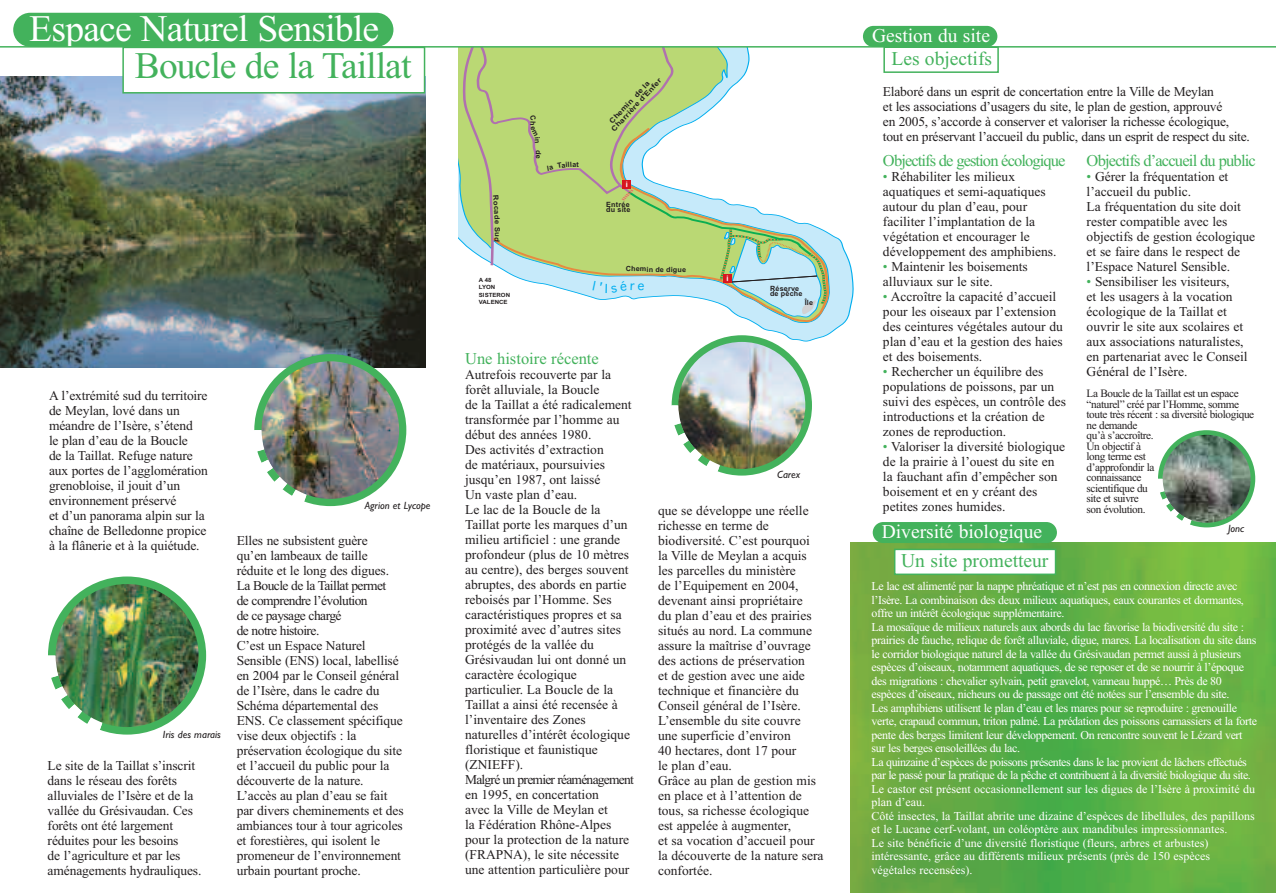
<style>
.page{position:relative;width:1276px;height:893px;background:#fff}
.page>*{position:absolute;margin:0;border:0;box-sizing:border-box;transform-origin:0 0}
.t1{font:37.5px "Times New Roman";letter-spacing:-.02em;color:#fff}
.t2{font:37.5px "Times New Roman";letter-spacing:-.025em;color:#43b25c}
.t3{font:19.5px "Times New Roman";color:#fff}
.t4{font:19.5px "Times New Roman";color:#43b25c}
.t5{font:16.5px "Times New Roman";letter-spacing:-.05em;color:#43b25c}
.t6{font:16.5px "Times New Roman";color:#43b25c}
.t7{font:13.5px/15px "Times New Roman";color:#231f20}
.t8{font:12px/13.5px "Times New Roman";letter-spacing:-.03em;color:#fff}
.t9{font:11.25px/10.5px "Times New Roman";letter-spacing:-.035em;color:#231f20}
.t10{font:italic 10.5px "Gill Sans";color:#231f20}
.t11{font:700 7.5px "Helvetica Rounded";color:#fff}
.t12{font:700 7.2px/5.7px "Arial";color:#231f20}
.t13{font:700 7.2px/6.8px "Arial";color:#231f20;scale:1.14 1}
.t14{font:700 5.7px/7.2px "Arial";color:#231f20;scale:1.06 1}
.s1{color:#43b25c}
</style>
<div class="page">
<img style="left:850px;top:543px;width:426px;height:350px">
<img style="left:0;top:77px;width:425px;height:290px">
<div style="left:872px;top:522px;width:185px;height:21px;background:#43b25c;border-radius:11px"></div>
<div style="left:894px;top:549px;width:161px;height:25px;background:#fff"></div>
<div style="left:894px;top:549px;width:162px;height:26px;border:2px solid #43b25c"></div>
<div style="left:863px;top:26px;width:134px;height:21px;background:#43b25c;border-radius:11px"></div>
<div style="left:883px;top:46px;width:116px;height:27px;border:2px solid #43b25c"></div>
<div style="left:13px;top:13px;width:380px;height:34px;background:#43b25c;border-radius:17px"></div>
<div style="left:123px;top:47px;width:301px;height:46px;background:#fff"></div>
<div style="left:122px;top:47px;width:303px;height:47px;border:2px solid #43b25c"></div>
<img style="left:254px;top:354px;width:152px;height:152px">
<img style="left:48px;top:576px;width:158px;height:159px">
<svg style="left:1158px;top:430px;width:97px;height:97px"></svg>
<svg style="left:828px;top:233px;width:26px;height:102px"></svg>
<hr style="left:0;top:46px;width:1276px;height:2px;background:#43b25c">
<svg style="left:459px;top:48px;width:369px;height:428px"></svg>
<h1 class="t1" style="left:29px;top:6px;width:351px">Espace Naturel Sensible</h1>
<h1 class="t2" style="left:135px;top:43px;width:278px">Boucle de la Taillat</h1>
<p class="t7" style="left:49px;top:388px;width:160px">A l’extrémité sud du territoire de Meylan, lové dans un méandre de l’Isère, s’étend<br>le plan d’eau de la Boucle<br>de la Taillat. Refuge nature aux portes de l’agglomération grenobloise, il jouit d’un environnement préservé<br>et d’un panorama alpin sur la chaîne de Belledonne propice à la flânerie et à la quiétude.</p>
<p class="t10" style="left:163px;top:731px;width:59px">Iris des marais</p>
<p class="t7" style="left:48px;top:758px;width:155px">Le site de la Taillat s’inscrit dans le réseau des forêts alluviales de l’Isère et de la vallée du Grésivaudan. Ces forêts ont été largement réduites pour les besoins<br>de l’agriculture et par les aménagements hydrauliques.</p>
<p class="t10" style="left:365px;top:501px;width:67px">Agrion et Lycope</p>
<p class="t7" style="left:237px;top:533px;width:168px">Elles ne subsistent guère<br>qu’en lambeaux de taille réduite et le long des digues.<br>La Boucle de la Taillat permet<br>de comprendre l’évolution<br>de ce paysage chargé<br>de notre histoire.<br>C’est un Espace Naturel<br>Sensible (ENS) local, labellisé en 2004 par le Conseil général de l’Isère, dans le cadre du<br>Schéma départemental des<br>ENS. Ce classement spécifique vise deux objectifs : la préservation écologique du site et l’accueil du public pour la découverte de la nature.<br>L’accès au plan d’eau se fait par divers cheminements et des ambiances tour à tour agricoles et forestières, qui isolent le promeneur de l’environnement urbain pourtant proche.</p>
<p class="t13" style="left:605px;top:123px;width:63px;text-indent:5px;rotate:-47deg">Chem in de la<br>Char ière d Enfer</p>
<p class="t11" style="left:626px;top:182px;width:4px">i</p>
<p class="t12" style="left:606px;top:202px;width:25px">Entrée</p>
<p class="t12" style="left:606px;top:207px;width:26px">du site</p>
<p class="t14" style="left:479px;top:277px;width:31px">A 48<br>LYON<br>SISTERON<br>VALENCE</p>
<p class="t6" style="left:465px;top:349px;width:135px">Une histoire récente</p>
<p class="t7" style="left:465px;top:367px;width:170px">Autrefois recouverte par la forêt alluviale, la Boucle<br>de la Taillat a été radicalement transformée par l’homme au début des années 1980.<br>Des activités d’extraction<br>de matériaux, poursuivies jusqu’en 1987, ont laissé<br>Un vaste plan d’eau.<br>Le lac de la Boucle de la<br>Taillat porte les marques d’un milieu artificiel : une grande profondeur (plus de 10 mètres au centre), des berges souvent abruptes, des abords en partie reboisés par l’Homme. Ses caractéristiques propres et sa proximité avec d’autres sites protégés de la vallée du<br>Grésivaudan lui ont donné un caractère écologique particulier. La Boucle de la<br>Taillat a ainsi été recensée à l’inventaire des Zones naturelles d’intérêt écologique floristique et faunistique (ZNIEFF).<br>Malgré un premier réaménagement en 1995, en concertation<br>avec la Ville de Meylan et<br>la Fédération Rhône-Alpes pour la protection de la nature (FRAPNA), le site nécessite une attention particulière pour</p>
<p class="t11" style="left:726px;top:276px;width:4px">i</p>
<p class="t12" style="left:770px;top:285px;width:34px">Réserve de pêche</p>
<p class="t12" style="left:804px;top:299px;width:10px">Île</p>
<p class="t10" style="left:777px;top:470px;width:24px">Carex</p>
<p class="t7" style="left:658px;top:503px;width:167px">que se développe une réelle richesse en terme de biodiversité. C’est pourquoi<br>la Ville de Meylan a acquis les parcelles du ministère<br>de l’Equipement en 2004, devenant ainsi propriétaire<br>du plan d’eau et des prairies situés au nord. La commune assure la maîtrise d’ouvrage des actions de préservation<br>et de gestion avec une aide technique et financière du<br>Conseil général de l’Isère.<br>L’ensemble du site couvre<br>une superficie d’environ<br>40 hectares, dont 17 pour<br>le plan d’eau.<br>Grâce au plan de gestion mis en place et à l’attention de tous, sa richesse écologique est appelée à augmenter,<br>et sa vocation d’accueil pour la découverte de la nature sera confortée.</p>
<h2 class="t3" style="left:872px;top:24px;width:119px">Gestion du site</h2>
<h2 class="t4" style="left:891px;top:46px;width:102px">Les objectifs</h2>
<p class="t7" style="left:883px;top:83px;width:368px">Elaboré dans un esprit de concertation entre la Ville de Meylan<br>et les associations d’usagers du site, le plan de gestion, approuvé<br>en 2005, s’accorde à conserver et valoriser la richesse écologique, tout en préservant l’accueil du public, dans un esprit de respect du site.</p>
<p class="t5" style="left:883px;top:151px;width:184px">Objectifs de gestion écologique</p>
<p class="t7" style="left:883px;top:169px;width:175px"><span class="s1">•</span> Réhabiliter les milieux aquatiques et semi-aquatiques autour du plan d’eau, pour faciliter l’implantation de la végétation et encourager le développement des amphibiens.</p>
<p class="t7" style="left:883px;top:259px;width:146px"><span class="s1">•</span> Maintenir les boisements alluviaux sur le site.</p>
<p class="t7" style="left:883px;top:289px;width:181px"><span class="s1">•</span> Accroître la capacité d’accueil pour les oiseaux par l’extension des ceintures végétales autour du plan d’eau et la gestion des haies et des boisements.</p>
<p class="t7" style="left:883px;top:364px;width:185px"><span class="s1">•</span> Rechercher un équilibre des populations de poissons, par un suivi des espèces, un contrôle des introductions et la création de zones de reproduction.</p>
<p class="t7" style="left:883px;top:439px;width:184px"><span class="s1">•</span> Valoriser la diversité biologique de la prairie à l’ouest du site en la fauchant afin d’empêcher son boisement et en y créant des petites zones humides.</p>
<h2 class="t3" style="left:882px;top:520px;width:162px">Diversité biologique</h2>
<h2 class="t4" style="left:901px;top:549px;width:149px">Un site prometteur</h2>
<p class="t5" style="left:1086px;top:151px;width:171px">Objectifs d’accueil du public</p>
<p class="t7" style="left:1086px;top:169px;width:170px"><span class="s1">•</span> Gérer la fréquentation et l’accueil du public.<br>La fréquentation du site doit rester compatible avec les objectifs de gestion écologique et se faire dans le respect de l’Espace Naturel Sensible.</p>
<p class="t7" style="left:1086px;top:274px;width:163px"><span class="s1">•</span> Sensibiliser les visiteurs,<br>et les usagers à la vocation écologique de la Taillat et ouvrir le site aux scolaires et aux associations naturalistes, en partenariat avec le Conseil<br>Général de l’Isère.</p>
<p class="t9" style="left:1086px;top:388px;width:169px">La Boucle de la Taillat est un espace “naturel” créé par l’Homme, somme toute très récent : sa diversité biologique ne demande<br>qu’à s’accroître.<br>Un objectif à<br>long terme est<br>d’approfondir la<br>connaissance<br>scientifique du<br>site et suivre<br>son évolution.</p>
<p class="t10" style="left:1228px;top:525px;width:18px">Jonc</p>
<p class="t8" style="left:871px;top:579px;width:387px">Le lac est alimenté par la nappe phréatique et n’est pas en connexion directe avec l’Isère. La combinaison des deux milieux aquatiques, eaux courantes et dormantes, offre un intérêt écologique supplémentaire.<br>La mosaïque de milieux naturels aux abords du lac favorise la biodiversité du site : prairies de fauche, relique de forêt alluviale, digue, mares. La localisation du site dans le corridor biologique naturel de la vallée du Grésivaudan permet aussi à plusieurs espèces d’oiseaux, notamment aquatiques, de se reposer et de se nourrir à l’époque des migrations : chevalier sylvain, petit gravelot, vanneau huppé… Près de 80 espèces d’oiseaux, nicheurs ou de passage ont été notées sur l’ensemble du site.<br>Les amphibiens utilisent le plan d’eau et les mares pour se reproduire : grenouille verte, crapaud commun, triton palmé. La prédation des poissons carnassiers et la forte pente des berges limitent leur développement. On rencontre souvent le Lézard vert sur les berges ensoleillées du lac.<br>La quinzaine d’espèces de poissons présentes dans le lac provient de lâchers effectués par le passé pour la pratique de la pêche et contribuent à la diversité biologique du site.<br>Le castor est présent occasionnellement sur les digues de l’Isère à proximité du plan d’eau.<br>Côté insectes, la Taillat abrite une dizaine d’espèces de libellules, des papillons et le Lucane cerf-volant, un coléoptère aux mandibules impressionnantes.<br>Le site bénéficie d’une diversité floristique (fleurs, arbres et arbustes) intéressante, grâce au différents milieux présents (près de 150 espèces végétales recensées).</p>
</div>
